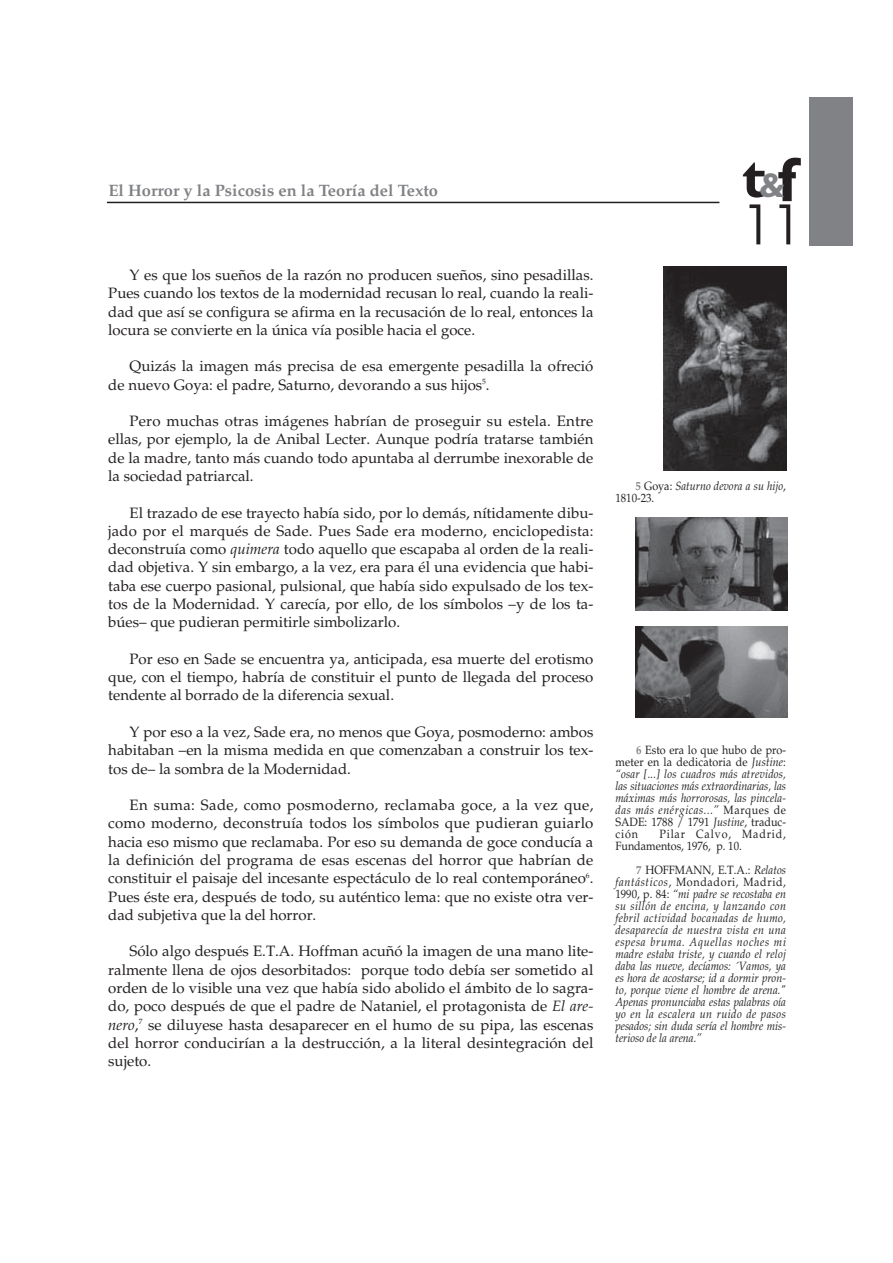
<style>
.page{position:relative;width:893px;height:1263px;background:#fff}
.page>*{position:absolute;margin:0;border:0;box-sizing:border-box;transform-origin:0 0}
.t1{font:700 57px "Gill Sans";color:#231f20}
.t2{font:54px "Avant Garde";color:#231f20}
.t3{font:700 16.5px "Palatino";color:#808285}
.t4{font:15px/18.3px "Palatino";color:#231f20;text-align:justify}
.t5{font:italic 12px/12px "Palatino";color:#231f20;text-align:justify;scale:.9 1}
.t6{font:12px/12px "Palatino";color:#231f20;scale:.9 1}
.s1{font-style:italic}
.s2{font-size:34.5px;color:#808285}
.s3{font-size:63px}
.s4{font-weight:700;font-style:normal;color:#808285}
.s5{font-style:normal}
</style>
<div class="page">
<div style="left:809px;top:97px;width:43px;height:149px;background:#808285"></div>
<hr style="left:107px;top:202px;width:612px;height:1px;background:#231f20">
<img style="left:664px;top:267px;width:123px;height:204px">
<img style="left:635px;top:517px;width:152px;height:94px">
<img style="left:635px;top:627px;width:152px;height:91px">
<p class="t3" style="left:108px;top:184px;width:331px">El Horror y la Psicosis en la Teoría del Texto</p>
<p class="t4" style="left:108px;top:267px;width:486px;text-indent:21px">Y es que los sueños de la razón no producen sueños, sino pesadillas.<br>Pues cuando los textos de la modernidad recusan lo real, cuando la reali&shy;dad que así se configura se afirma en la recusación de lo real, entonces la locura se convierte en la única vía posible hacia el goce.</p>
<p class="t4" style="left:108px;top:359px;width:486px;text-indent:21px">Quizás la imagen más precisa de esa emergente pesadilla la ofreció de nuevo Goya: el padre, Saturno, devorando a sus hijos<sup>5</sup>.</p>
<p class="t4" style="left:108px;top:414px;width:486px;text-indent:21px">Pero muchas otras imágenes habrían de proseguir su estela. Entre ellas, por ejemplo, la de Anibal Lecter. Aunque podría tratarse también de la madre, tanto más cuando todo apuntaba al derrumbe inexorable de la sociedad patriarcal.</p>
<p class="t4" style="left:108px;top:505px;width:486px;text-indent:21px">El trazado de ese trayecto había sido, por lo demás, nítidamente dibu&shy;jado por el marqués de Sade. Pues Sade era moderno, enciclopedista: deconstruía como <span class="s1">quimera</span> todo aquello que escapaba al orden de la reali&shy;dad objetiva. Y sin embargo, a la vez, era para él una evidencia que habi&shy;taba ese cuerpo pasional, pulsional, que había sido expulsado de los tex&shy;tos de la Modernidad. Y carecía, por ello, de los símbolos –y de los ta&shy;búes– que pudieran permitirle simbolizarlo.</p>
<p class="t4" style="left:108px;top:651px;width:486px;text-indent:21px">Por eso en Sade se encuentra ya, anticipada, esa muerte del erotismo que, con el tiempo, habría de constituir el punto de llegada del proceso tendente al borrado de la diferencia sexual.</p>
<p class="t4" style="left:108px;top:724px;width:486px;text-indent:21px">Y por eso a la vez, Sade era, no menos que Goya, posmoderno: ambos habitaban –en la misma medida en que comenzaban a construir los tex&shy;tos de– la sombra de la Modernidad.</p>
<p class="t4" style="left:108px;top:798px;width:486px;text-indent:21px">En suma: Sade, como posmoderno, reclamaba goce, a la vez que, como moderno, deconstruía todos los símbolos que pudieran guiarlo hacia eso mismo que reclamaba. Por eso su demanda de goce conducía a la definición del programa de esas escenas del horror que habrían de constituir el paisaje del incesante espectáculo de lo real contemporáneo<sup>6</sup>.<br>Pues éste era, después de todo, su auténtico lema: que no existe otra ver&shy;dad subjetiva que la del horror.</p>
<p class="t4" style="left:108px;top:944px;width:486px;text-indent:21px">Sólo algo después E.T.A. Hoffman acuñó la imagen de una mano lite&shy;ralmente llena de ojos desorbitados: porque todo debía ser sometido al orden de lo visible una vez que había sido abolido el ámbito de lo sagra&shy;do, poco después de que el padre de Nataniel, el protagonista de <span class="s1">El are&shy;nero</span>,<sup>7</sup> se diluyese hasta desaparecer en el humo de su pipa, las escenas del horror conducirían a la destrucción, a la literal desintegración del sujeto.</p>
<h1 class="t1" style="left:742px;top:158px;width:56px">t<span class="s2">&amp;</span><span class="s3">f</span></h1>
<h2 class="t2" style="left:742px;top:204px;width:61px">11</h2>
<p class="t5" style="left:615px;top:481px;width:191px;text-indent:20px"><span class="s4">5</span> <span class="s5">Goya:</span> Saturno devora a su hijo<span class="s5">,<br>1810-23.</span></p>
<p class="t5" style="left:615px;top:745px;width:191px;text-indent:21px"><span class="s4">6</span> <span class="s5">Esto era lo que hubo de pro&shy;meter en la dedicatoria de</span> Justine<span class="s5">: </span>“osar [...] los cuadros más atrevidos, las situaciones más extraordinarias, las máximas más horrorosas, las pincela&shy;das más enérgicas...” <span class="s5">Marques de SADE: 1788 / 1791</span> Justine<span class="s5">, traduc&shy;ción</span></p>
<p class="t6" style="left:615px;top:829px;width:191px;text-indent:44px">Pilar Calvo, Madrid,<br>Fundamentos, 1976, p. 10.</p>
<p class="t5" style="left:615px;top:865px;width:191px;text-indent:21px"><span class="s4">7</span> <span class="s5">HOFFMANN, E.T.A.:</span> Relatos fantásticos<span class="s5">, Mondadori, Madrid, 1990, p. 84:</span> “mi padre se recostaba en su sillón de encina, y lanzando con febril actividad bocanadas de humo, desaparecía de nuestra vista en una espesa bruma. Aquellas noches mi madre estaba triste, y cuando el reloj daba las nueve, decíamos: ´Vamos, ya es hora de acostarse; id a dormir pron&shy;to, porque viene el hombre de arena." Apenas pronunciaba estas palabras oía yo en la escalera un ruido de pasos pesados; sin duda sería el hombre mis&shy;terioso de la arena.”</p>
</div>
